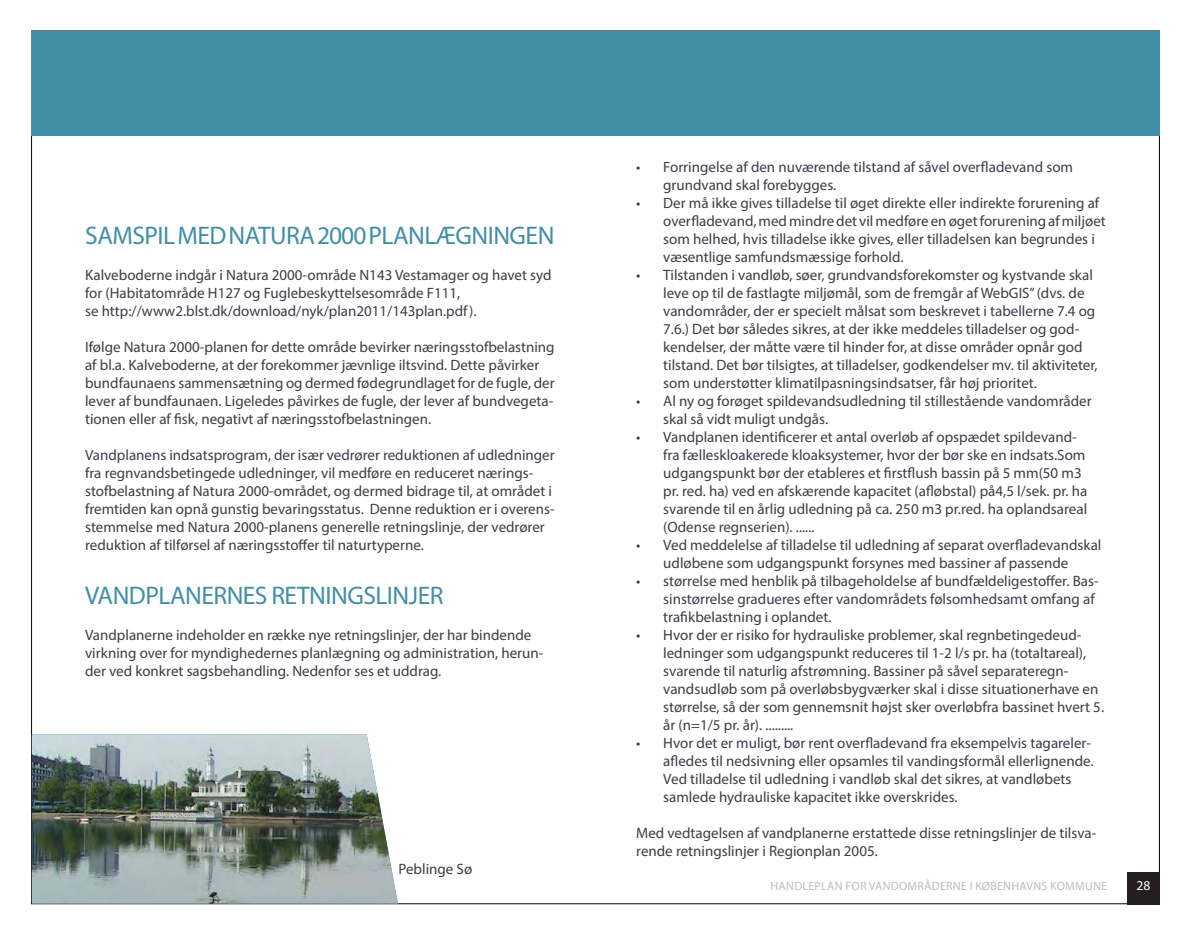
<style>
.page{position:relative;width:1191px;height:936px;background:#fff}
.page>*{position:absolute;margin:0;border:0;box-sizing:border-box;transform-origin:0 0}
.t1{font:25.5px "Myriad Pro";letter-spacing:-.02em;color:#418fa7}
.t2{font:15px/18px "Myriad Pro";color:#3e3c47}
.t3{font:13.5px "Myriad Pro";color:#fff}
.t4{font:12px "Myriad Pro";letter-spacing:.02em;color:#bcbdc0}
</style>
<div class="page">
<img style="left:32px;top:734px;width:366px;height:169px">
<div style="left:32px;top:31px;width:1128px;height:105px;background:#418fa7"></div>
<div style="left:1127px;top:871px;width:32px;height:33px;background:#231f20"></div>
<h1 class="t1" style="left:85px;top:221px;width:470px">SAMSPIL MED NATURA 2000 PLANLÆGNINGEN</h1>
<p class="t2" style="left:85px;top:266px;width:468px">Kalveboderne indgår i Natura 2000-område N143 Vestamager og havet syd for (Habitatområde H127 og Fuglebeskyttelsesområde F111,<br>se http://www2.blst.dk/download/nyk/plan2011/143plan.pdf).</p>
<p class="t2" style="left:85px;top:338px;width:471px">Ifølge Natura 2000-planen for dette område bevirker næringsstofbelastning af bl.a. Kalveboderne, at der forekommer jævnlige iltsvind. Dette påvirker bundfaunaens sammensætning og dermed fødegrundlaget for de fugle, der lever af bundfaunaen. Ligeledes påvirkes de fugle, der lever af bundvegeta&shy;tionen eller af fisk, negativt af næringsstofbelastningen.</p>
<p class="t2" style="left:85px;top:446px;width:471px">Vandplanens indsatsprogram, der især vedrører reduktionen af udledninger fra regnvandsbetingede udledninger, vil medføre en reduceret nærings&shy;stofbelastning af Natura 2000-området, og dermed bidrage til, at området i fremtiden kan opnå gunstig bevaringsstatus. Denne reduktion er i overens&shy;stemmelse med Natura 2000-planens generelle retningslinje, der vedrører reduktion af tilførsel af næringsstoffer til naturtyperne.</p>
<h1 class="t1" style="left:85px;top:581px;width:360px">VANDPLANERNES RETNINGSLINJER</h1>
<p class="t2" style="left:85px;top:626px;width:460px">Vandplanerne indeholder en række nye retningslinjer, der har bindende virkning over for myndighedernes planlægning og administration, herun&shy;der ved konkret sagsbehandling. Nedenfor ses et uddrag.</p>
<p class="t2" style="left:398px;top:860px;width:75px">Peblinge Sø</p>
<p class="t2" style="left:663px;top:158px;width:411px;text-indent:-27px">• Forringelse af den nuværende tilstand af såvel overfladevand som grundvand skal forebygges.</p>
<p class="t2" style="left:663px;top:194px;width:444px;text-indent:-27px">• Der må ikke gives tilladelse til øget direkte eller indirekte forurening af overfladevand, med mindre det vil medføre en øget forurening af miljøet som helhed, hvis tilladelse ikke gives, eller tilladelsen kan begrundes i væsentlige samfundsmæssige forhold.</p>
<p class="t2" style="left:663px;top:266px;width:436px;text-indent:-27px">• Tilstanden i vandløb, søer, grundvandsforekomster og kystvande skal leve op til de fastlagte miljømål, som de fremgår af WebGIS” (dvs. de vandområder, der er specielt målsat som beskrevet i tabellerne 7.4 og 7.6.) Det bør således sikres, at der ikke meddeles tilladelser og god&shy;kendelser, der måtte være til hinder for, at disse områder opnår god tilstand. Det bør tilsigtes, at tilladelser, godkendelser mv. til aktiviteter, som understøtter klimatilpasningsindsatser, får høj prioritet.</p>
<p class="t2" style="left:663px;top:392px;width:430px;text-indent:-27px">• Al ny og forøget spildevandsudledning til stillestående vandområder skal så vidt muligt undgås.</p>
<p class="t2" style="left:663px;top:428px;width:425px;text-indent:-27px">• Vandplanen identificerer et antal overløb af opspædet spildevand&shy;fra fælleskloakerede kloaksystemer, hvor der bør ske en indsats.Som udgangspunkt bør der etableres et firstflush bassin på 5 mm(50 m3 pr. red. ha) ved en afskærende kapacitet (afløbstal) på4,5 l/sek. pr. ha svarende til en årlig udledning på ca. 250 m3 pr.red. ha oplandsareal (Odense regnserien). ......</p>
<p class="t2" style="left:636px;top:536px;width:467px;text-align:center">• Ved meddelelse af tilladelse til udledning af separat overfladevandskal udløbene som udgangspunkt forsynes med bassiner af passende</p>
<p class="t2" style="left:663px;top:572px;width:437px;text-indent:-27px">• størrelse med henblik på tilbageholdelse af bundfældeligestoffer. Bas&shy;sinstørrelse gradueres efter vandområdets følsomhedsamt omfang af trafikbelastning i oplandet.</p>
<p class="t2" style="left:663px;top:626px;width:442px;text-indent:-27px">• Hvor der er risiko for hydrauliske problemer, skal regnbetingedeud&shy;ledninger som udgangspunkt reduceres til 1-2 l/s pr. ha (totaltareal), svarende til naturlig afstrømning. Bassiner på såvel separateregn&shy;vandsudløb som på overløbsbygværker skal i disse situationerhave en størrelse, så der som gennemsnit højst sker overløbfra bassinet hvert 5. år (n=1/5 pr. år). .........</p>
<p class="t2" style="left:663px;top:734px;width:432px;text-indent:-27px">• Hvor det er muligt, bør rent overfladevand fra eksempelvis tagareler&shy;afledes til nedsivning eller opsamles til vandingsformål ellerlignende.<br>Ved tilladelse til udledning i vandløb skal det sikres, at vandløbets samlede hydrauliske kapacitet ikke overskrides.</p>
<p class="t2" style="left:636px;top:824px;width:462px">Med vedtagelsen af vandplanerne erstattede disse retningslinjer de tilsva&shy;rende retningslinjer i Regionplan 2005.</p>
<p class="t4" style="left:770px;top:879px;width:338px">HANDLEPLAN FOR VANDOMRÅDERNE I KØBENHAVNS KOMMUNE</p>
<p class="t3" style="left:1136px;top:878px;width:15px">28</p>
</div>
